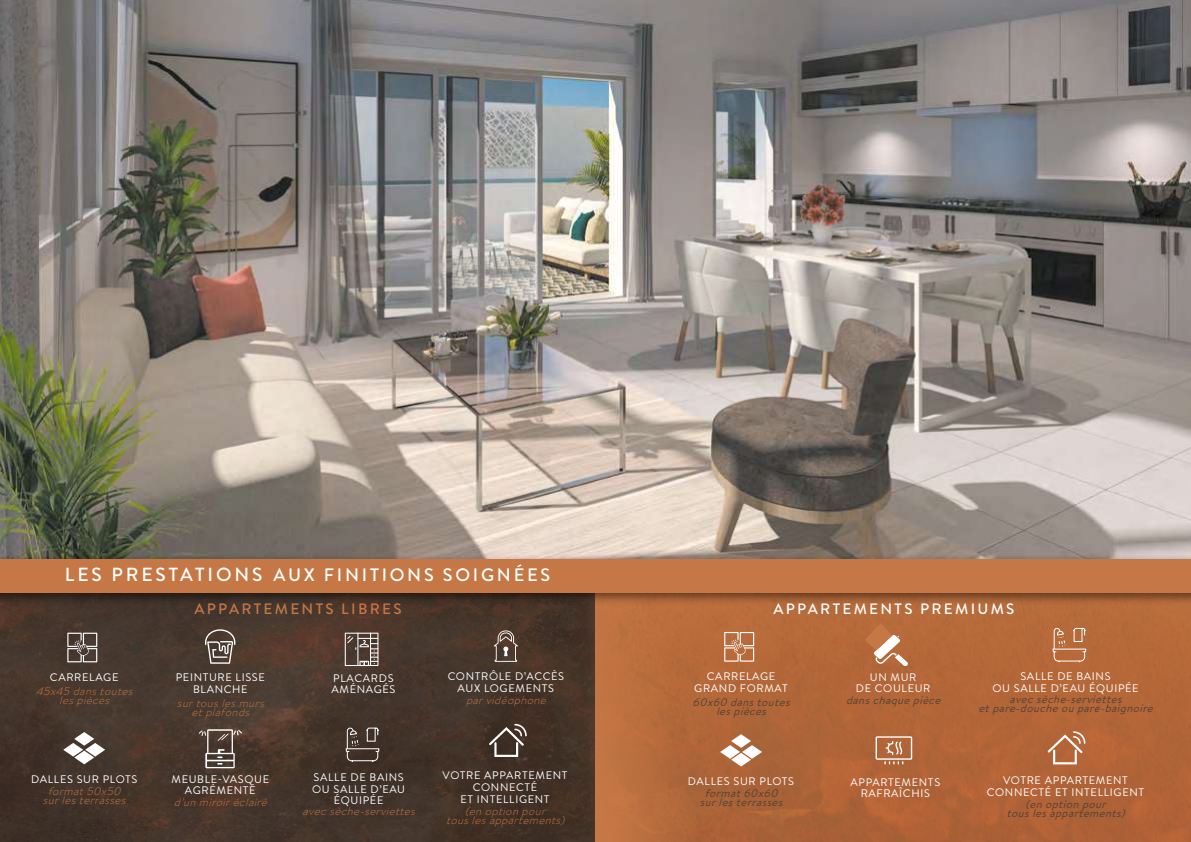
<style>
.page{position:relative;width:1191px;height:842px;background:#fff}
.page>*{position:absolute;margin:0;border:0;box-sizing:border-box;transform-origin:0 0}
.t1{font:500 18px "Brandon Grotesque";letter-spacing:.15em;color:#fff}
.t2{font:500 15.1px "Brandon Grotesque";letter-spacing:.15em;color:#fff}
.t3{font:500 15.1px "Brandon Grotesque";letter-spacing:.15em;color:#c57846}
.t4{font:11px/11.6px "Brandon Text";letter-spacing:.06em;color:#fff;text-align:center}
.t5{font:italic 300 11px/9px "Brandon Text";color:#c57846;text-align:center}
.t6{font:italic 11px/9px "Brandon Text";color:#534236;text-align:center}
.s1{font-size:19px}
</style>
<div class="page">
<img style="left:0;top:0;width:1191px;height:554px">
<img style="left:0;top:607px;width:541px;height:235px">
<svg style="left:63px;top:729px;width:42px;height:38px"></svg>
<svg style="left:205px;top:629px;width:30px;height:35px"></svg>
<svg style="left:67px;top:633px;width:30px;height:29px"></svg>
<svg style="left:345px;top:727px;width:35px;height:36px"></svg>
<svg style="left:345px;top:633px;width:33px;height:33px"></svg>
<svg style="left:199px;top:729px;width:43px;height:39px;background:#6a5c54"></svg>
<svg style="left:541px;top:607px;width:650px;height:235px;background:#a96237"></svg>
<svg style="left:1052px;top:627px;width:34px;height:36px"></svg>
<svg style="left:864px;top:622px;width:44px;height:44px"></svg>
<svg style="left:875px;top:736px;width:37px;height:28px"></svg>
<svg style="left:720px;top:731px;width:42px;height:38px"></svg>
<svg style="left:724px;top:632px;width:30px;height:30px"></svg>
<svg style="left:1047px;top:731px;width:38px;height:33px"></svg>
<svg style="left:494px;top:630px;width:24px;height:32px"></svg>
<svg style="left:489px;top:724px;width:38px;height:33px"></svg>
<div style="left:0;top:554px;width:1191px;height:53px;background:#000;opacity:.5"></div>
<div style="left:0;top:559px;width:1191px;height:34px;background:#c57846"></div>
<h1 class="t1" style="left:65px;top:562px;width:487px"><span class="s1">LES PRESTATIONS</span> AUX FINITIONS SOIGNÉES</h1>
<h2 class="t3" style="left:194px;top:598px;width:209px">APPARTEMENTS LIBRES</h2>
<h2 class="t2" style="left:773px;top:598px;width:243px">APPARTEMENTS PREMIUMS</h2>
<p class="t4" style="left:50px;top:671px;width:70px">CARRELAGE</p>
<p class="t5" style="left:36px;top:686px;width:102px">45x45 danstoutes lespièces</p>
<p class="t4" style="left:31px;top:773px;width:108px">DALLES SUR PLOTS</p>
<p class="t5" style="left:43px;top:786px;width:88px">format50x50 surlesterrasses</p>
<p class="t4" style="left:176px;top:671px;width:91px">PEINTURE LISSE<br>BLANCHE</p>
<p class="t5" style="left:177px;top:698px;width:92px">surtouslesmurs etplafonds</p>
<p class="t4" style="left:171px;top:773px;width:99px">MEUBLE-VASQUE<br>AGRÉMENTÉ</p>
<p class="t5" style="left:174px;top:797px;width:98px">d’un miroiréclairé</p>
<p class="t4" style="left:448px;top:670px;width:118px">CONTRÔLE D’ACCÈS<br>AUX LOGEMENTS</p>
<p class="t5" style="left:466px;top:695px;width:85px">parvidéophone</p>
<p class="t4" style="left:331px;top:671px;width:65px;text-align:left">PLACARDS<br>AMÉNAGÉS</p>
<p class="t4" style="left:992px;top:670px;width:148px">SALLE DE BAINS<br>OU SALLE D’EAU ÉQUIPÉE</p>
<p class="t6" style="left:978px;top:694px;width:180px">avecsèche-serviettes etpare-doucheoupare-baignoire</p>
<p class="t4" style="left:694px;top:670px;width:95px">CARRELAGE<br>GRAND FORMAT</p>
<p class="t6" style="left:692px;top:697px;width:102px">60x60 danstoutes lespièces</p>
<p class="t4" style="left:856px;top:670px;width:76px">UN MUR<br>DE COULEUR</p>
<p class="t6" style="left:846px;top:695px;width:100px">danschaquepièce</p>
<p class="t4" style="left:312px;top:771px;width:94px">SALLE DE BAINS<br>OU SALLE D’EAU<br>ÉQUIPÉE</p>
<p class="t5" style="left:302px;top:807px;width:118px">avecsèche-serviettes</p>
<p class="t4" style="left:442px;top:769px;width:126px">VOTRE APPARTEMENT<br>CONNECTÉ<br>ET INTELLIGENT</p>
<p class="t5" style="left:446px;top:806px;width:123px">(en option pour touslesappartements)</p>
<p class="t4" style="left:688px;top:775px;width:108px">DALLES SUR PLOTS</p>
<p class="t6" style="left:700px;top:788px;width:88px">format60x60 surlesterrasses</p>
<p class="t4" style="left:850px;top:775px;width:91px">APPARTEMENTS<br>RAFRAÎCHIS</p>
<p class="t4" style="left:986px;top:774px;width:159px">VOTRE APPARTEMENT<br>CONNECTÉ ET INTELLIGENT</p>
<p class="t6" style="left:1006px;top:799px;width:124px">(en option pour touslesappartements)</p>
</div>
